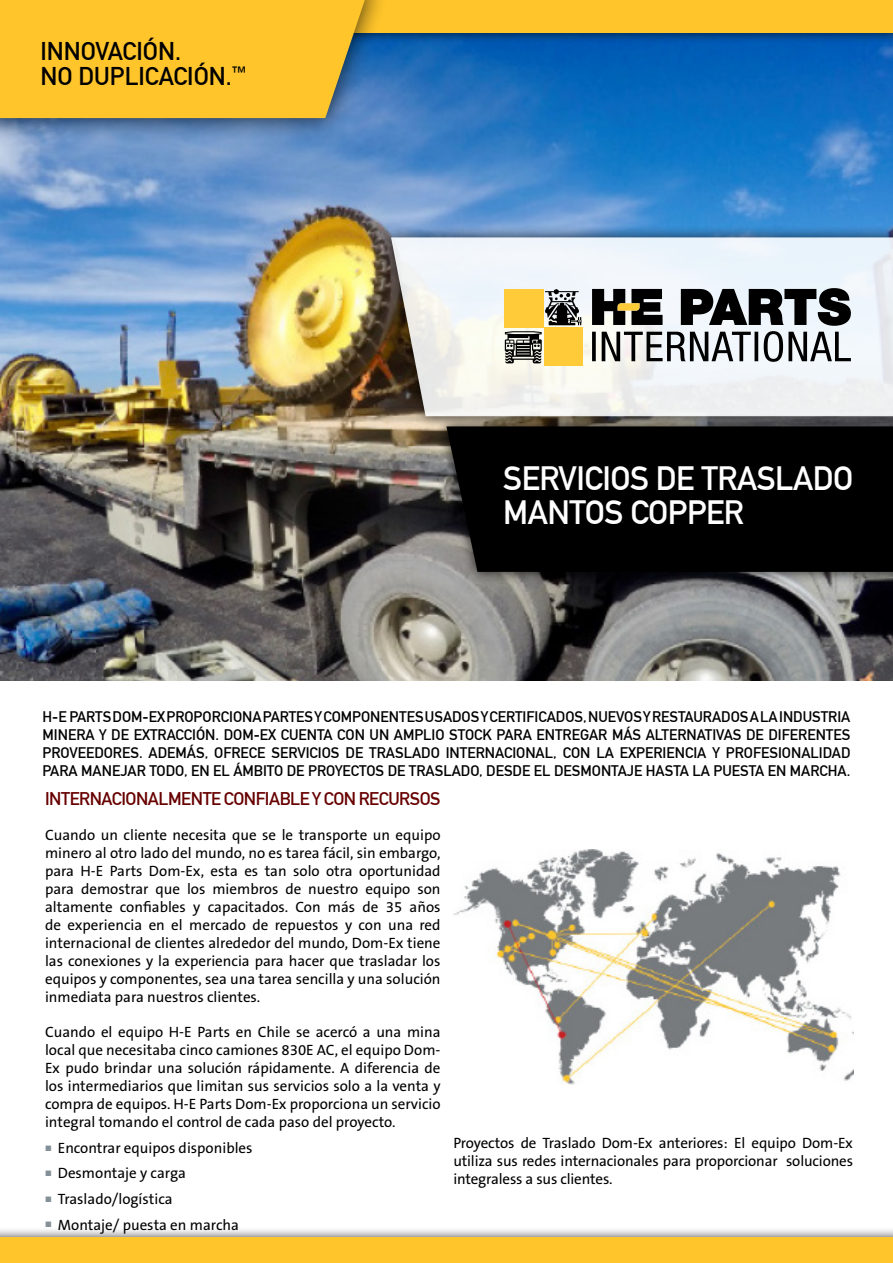
<style>
.page{position:relative;width:893px;height:1263px;background:#fff}
.page>*{position:absolute;margin:0;border:0;box-sizing:border-box;transform-origin:0 0}
.t1{font:700 33px/34.5px "DIN Alternate";letter-spacing:-.015em;color:#fff}
.t2{font:25.2px/25px "DIN Mittelschrift LTCYR";color:#000}
.t3{font:18px "DIN Mittelschrift LTCYR";letter-spacing:-.025em;color:#680000}
.t4{font:15px/18px "The Sans B W5 Plain";color:#000;text-align:justify}
.t5{font:15px/18px "DIN Mittelschrift LTCYR";color:#000;text-align:justify}
</style>
<div class="page">
<img style="left:0;top:44px;width:893px;height:636px">
<img style="left:454px;top:849px;width:399px;height:235px">
<div style="left:380px;top:225px;width:513px;height:203px;background:#000;opacity:.75"></div>
<svg style="left:391px;top:237px;width:502px;height:179px;fill:#eff4f8"></svg>
<div style="left:435px;top:414px;width:458px;height:170px;background:#000;opacity:.75"></div>
<div style="left:446px;top:426px;width:447px;height:146px;background:#000"></div>
<div style="left:0;top:0;width:893px;height:44px;background:#000;opacity:.75"></div>
<div style="left:0;top:0;width:893px;height:33px;background:#ffc52b"></div>
<div style="left:0;top:0;width:389px;height:141px;background:#000;opacity:.75"></div>
<div style="left:0;top:0;width:365px;height:118px;background:#ffc52b"></div>
<div style="left:0;top:1227px;width:893px;height:36px;background:#000;opacity:.75"></div>
<div style="left:0;top:1237px;width:893px;height:26px;background:#ffc52b"></div>
<svg style="left:592px;top:288px;width:259px;height:74px"></svg>
<div style="left:544px;top:327px;width:39px;height:39px;background:#ffcb38"></div>
<div style="left:505px;top:289px;width:39px;height:38px;background:#ffcb38"></div>
<svg style="left:505px;top:331px;width:37px;height:32px"></svg>
<svg style="left:545px;top:289px;width:37px;height:36px"></svg>
<h2 class="t2" style="left:40px;top:39px;width:207px">INNOVACIÓN.<br>NO DUPLICACIÓN.<sup>™</sup></h2>
<h1 class="t1" style="left:503px;top:459px;width:351px">SERVICIOS DE TRASLADO<br>MANTOS COPPER</h1>
<p class="t5" style="left:43px;top:707px;width:809px">H-E PARTS DOM-EX PROPORCIONA PARTES Y COMPONENTES USADOS Y CERTIFICADOS, NUEVOS Y RESTAURADOS A LA INDUSTRIA MINERA Y DE EXTRACCIÓN. DOM-EX CUENTA CON UN AMPLIO STOCK PARA ENTREGAR MÁS ALTERNATIVAS DE DIFERENTES PROVEEDORES. ADEMÁS, OFRECE SERVICIOS DE TRASLADO INTERNACIONAL, CON LA EXPERIENCIA Y PROFESIONALIDAD PARA MANEJAR TODO, EN EL ÁMBITO DE PROYECTOS DE TRASLADO, DESDE EL DESMONTAJE HASTA LA PUESTA EN MARCHA.</p>
<p class="t3" style="left:45px;top:788px;width:397px">INTERNACIONALMENTE CONFIABLE Y CON RECURSOS</p>
<p class="t4" style="left:45px;top:826px;width:397px">Cuando un cliente necesita que se le transporte un equipo minero al otro lado del mundo, no es tarea fácil, sin embargo, para H-E Parts Dom-Ex, esta es tan solo otra oportunidad para demostrar que los miembros de nuestro equipo son altamente confiables y capacitados. Con más de 35 años de experiencia en el mercado de repuestos y con una red internacional de clientes alrededor del mundo, Dom-Ex tiene las conexiones y la experiencia para hacer que trasladar los equipos y componentes, sea una tarea sencilla y una solución inmediata para nuestros clientes.</p>
<p class="t4" style="left:45px;top:1023px;width:397px">Cuando el equipo H-E Parts en Chile se acercó a una mina local que necesitaba cinco camiones 830E AC, el equipo Dom-Ex pudo brindar una solución rápidamente. A diferencia de los intermediarios que limitan sus servicios solo a la venta y compra de equipos. H-E Parts Dom-Ex proporciona un servicio integral tomando el control de cada paso del proyecto.</p>
<p class="t4" style="left:58px;top:1135px;width:196px;line-height:25.7px;text-align:left">Encontrar equipos disponibles<br>Desmontaje y carga<br>Traslado/logística<br>Montaje/ puesta en marcha</p>
<p class="t4" style="left:453px;top:1134px;width:401px">Proyectos de Traslado Dom-Ex anteriores: El equipo Dom-Ex utiliza sus redes internacionales para proporcionar soluciones integraless a sus clientes.</p>
</div>
